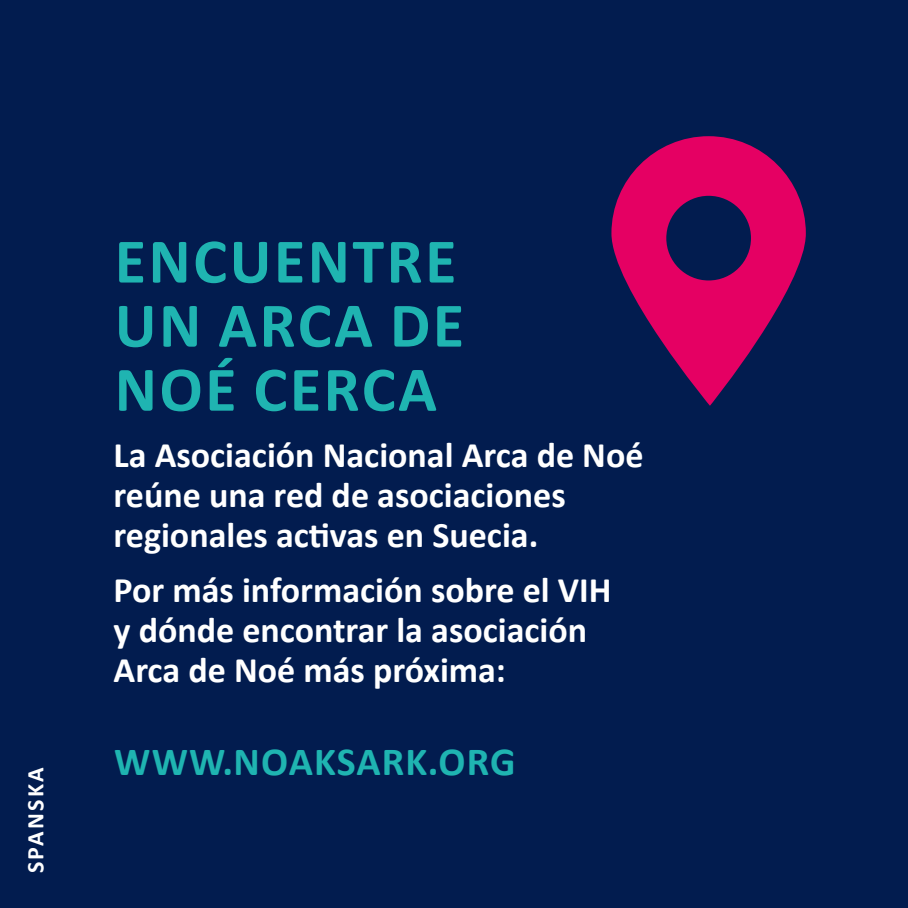
<style>
.page{position:relative;width:908px;height:908px;background:#fff}
.page>*{position:absolute;margin:0;border:0;box-sizing:border-box;transform-origin:0 0}
.t1{font:700 64px/64px "Calibri";letter-spacing:.04em;color:#1fb4b1;text-align:justify}
.t2{font:700 40px "Calibri";letter-spacing:.03em;color:#1fb4b1}
.t3{font:700 36px/40px "Calibri";color:#fff}
.t4{font:700 24px "Calibri";letter-spacing:.1em;color:#fff}
</style>
<div class="page">
<div style="left:0;top:0;width:907px;height:907px;background:#021c4f"></div>
<svg style="left:611px;top:136px;width:194px;height:269px;fill:#e50063"></svg>
<div style="left:666px;top:196px;width:84px;height:84px;background:#021c4f;border-radius:50%"></div>
<p class="t4" style="left:27px;top:873px;width:108px;rotate:-90deg">SPANSKA</p>
<h1 class="t1" style="left:115px;top:226px;width:350px">ENCUENTRE UN ARCA DE NOÉ CERCA</h1>
<p class="t3" style="left:113px;top:437px;width:531px">La Asociación Nacional Arca de Noé reúne una red de asociaciones regionales activas en Suecia.</p>
<p class="t3" style="left:113px;top:572px;width:499px">Por más información sobre el VIH y dónde encontrar la asociación<br>Arca de Noé más próxima:</p>
<p class="t2" style="left:114px;top:747px;width:402px">WWW.NOAKSARK.ORG</p>
</div>
